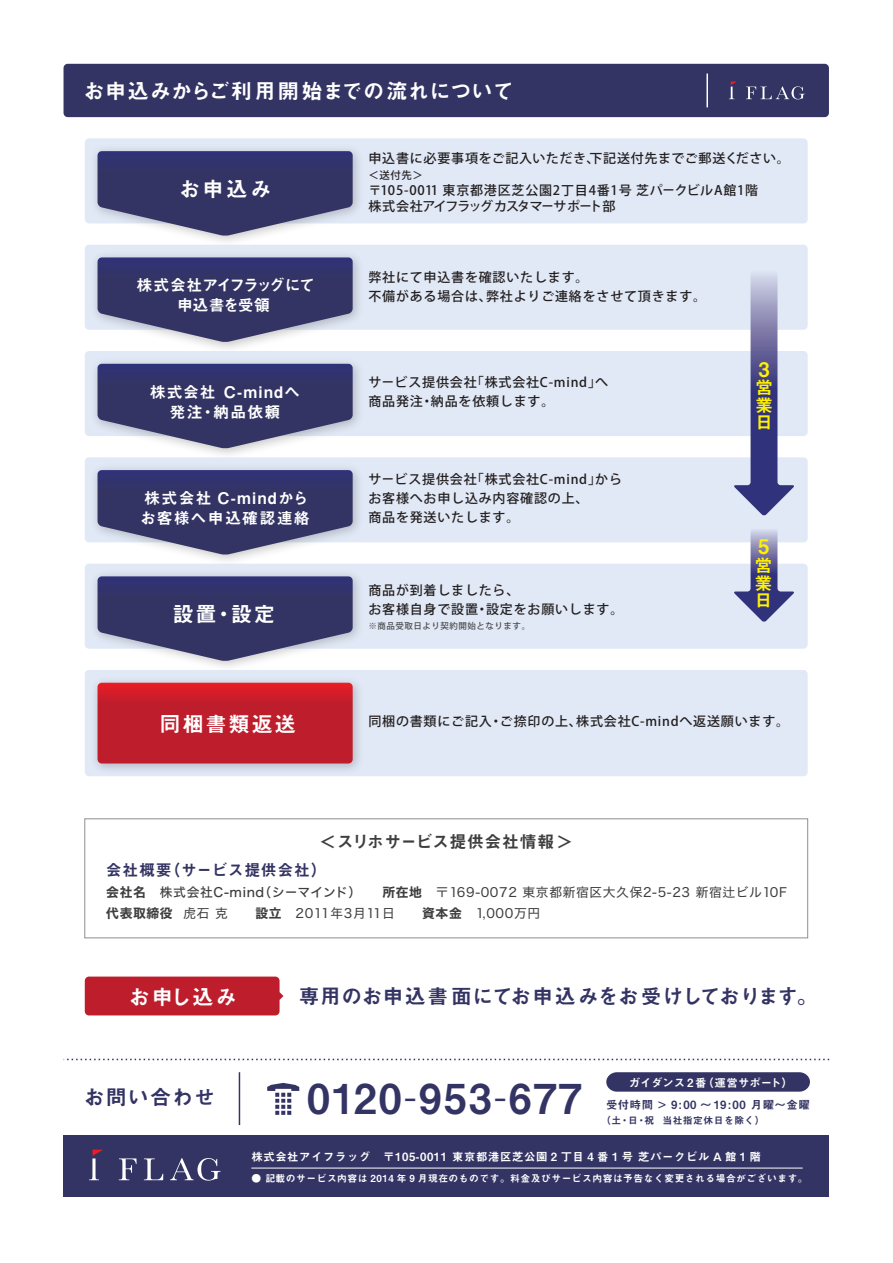
<style>
.page{position:relative;width:893px;height:1263px;background:#fff}
.page>*{position:absolute;margin:0;border:0;box-sizing:border-box;transform-origin:0 0}
.t1{font:41.25px "Midashi Go Pro MB31";letter-spacing:.05em;color:#343464}
.t2{font:21.3px "Midashi Go Pro MB31";letter-spacing:.01em;color:#fff}
.t3{font:21.3px "Midashi Go Pro MB31";letter-spacing:.07em;color:#fff}
.t4{font:21px "Midashi Go Pro MB31";letter-spacing:.05em;color:#343464}
.t5{font:20.7px "Midashi Go Pro MB31";letter-spacing:.02em;color:#343464}
.t6{font:20.25px "Midashi Go Pro MB31";color:#fff101}
.t7{font:18px/17.4px "Midashi Go Pro MB31";color:#fff101;text-align:justify}
.t8{font:16.95px "Midashi Go Pro MB31";letter-spacing:.03em;color:#3e3e3f}
.t9{font:15.9px/20.2px "Midashi Go Pro MB31";letter-spacing:.08em;color:#fff;text-align:center}
.t10{font:15.9px/20.2px "Midashi Go Pro MB31";letter-spacing:-.06em;color:#fff;text-align:center}
.t11{font:15.9px "Midashi Go Pro MB31";letter-spacing:.04em;color:#343464}
.t12{font:500 13.05px/19.2px "Koz Go Pro";letter-spacing:.06em;color:#231f20}
.t13{font:12.75px/21.3px "Hira Kaku Std N W4";letter-spacing:.05em;color:#3e3e3f}
.t14{font:11.4px "Midashi Go Pro MB31";letter-spacing:.05em;color:#fff}
.t15{font:11.4px "Midashi Go Pro MB31";letter-spacing:.05em;color:#343464}
.t16{font:11.4px "Midashi Go Pro MB31";letter-spacing:-.005em;color:#fff}
.t17{font:500 10.35px "Koz Go Pro";color:#231f20}
.t18{font:9.75px "Midashi Go Pro MB31";letter-spacing:.05em;color:#fff}
.t19{font:9.75px "Midashi Go Pro MB31";letter-spacing:.05em;color:#343464}
.t20{font:500 8.55px "Koz Go Pro";letter-spacing:.06em;color:#4b4c4d}
.s1{font-family:"Hira Kaku Std N W7"}
.s2{font-family:"Hira Kaku Std N W5"}
.s3{font-family:"Midashi Go Pro MB31"}
.s4{font-family:"Shin Go Pro";font-weight:300;font-stretch:expanded}
</style>
<div class="page">
<div style="left:84px;top:818px;width:724px;height:120px;background:#fff;border:1px solid #939598"></div>
<div style="left:64px;top:1135px;width:765px;height:62px;background:#343464"></div>
<svg style="left:119px;top:1158px;width:18px;height:22px"></svg>
<svg style="left:144px;top:1158px;width:19px;height:22px"></svg>
<svg style="left:170px;top:1158px;width:50px;height:22px"></svg>
<svg style="left:89px;top:1150px;width:14px;height:30px"></svg>
<hr style="left:239px;top:1072px;width:1px;height:53px;background:#343464">
<svg style="left:64px;top:1059px;width:765px;height:1px"></svg>
<svg style="left:606px;top:1072px;width:204px;height:20px;background:#3e3e6c"></svg>
<svg style="left:267px;top:1083px;width:32px;height:32px"></svg>
<hr style="left:251px;top:1168px;width:552px;height:1px;background:#fff">
<div style="left:64px;top:64px;width:765px;height:53px;background:#343464;border-radius:4px"></div>
<svg style="left:746px;top:86px;width:59px;height:13px"></svg>
<svg style="left:729px;top:82px;width:7px;height:17px"></svg>
<hr style="left:706px;top:74px;width:2px;height:33px;background:#fff">
<div style="left:85px;top:976px;width:195px;height:39px;background:#be1d2c;border-radius:4px"></div>
<svg style="left:279px;top:992px;width:4px;height:8px"></svg>
<div style="left:85px;top:245px;width:723px;height:85px;background:#e1e9f6;border-radius:4px"></div>
<img style="left:87px;top:255px;width:272px;height:94px">
<svg style="left:98px;top:257px;width:255px;height:85px;background:#53537f"></svg>
<div style="left:85px;top:564px;width:723px;height:85px;background:#e1e9f6;border-radius:4px"></div>
<img style="left:87px;top:574px;width:272px;height:93px">
<svg style="left:98px;top:576px;width:255px;height:85px;background:#53547f"></svg>
<div style="left:85px;top:351px;width:723px;height:85px;background:#e1e9f6;border-radius:4px"></div>
<img style="left:95px;top:362px;width:264px;height:93px">
<svg style="left:98px;top:364px;width:255px;height:84px;background:#51527e"></svg>
<div style="left:85px;top:457px;width:723px;height:85px;background:#e1e9f6;border-radius:4px"></div>
<img style="left:88px;top:468px;width:280px;height:96px">
<svg style="left:98px;top:470px;width:255px;height:85px;background:#53547f"></svg>
<div style="left:85px;top:670px;width:723px;height:106px;background:#e1e9f6;border-radius:4px"></div>
<img style="left:95px;top:681px;width:264px;height:89px">
<svg style="left:98px;top:683px;width:255px;height:80px;background:#c31d2b"></svg>
<div style="left:85px;top:138px;width:723px;height:85px;background:#e1e9f6;border-radius:4px"></div>
<img style="left:88px;top:149px;width:280px;height:96px">
<svg style="left:98px;top:151px;width:255px;height:85px;background:#53547f"></svg>
<svg style="left:734px;top:530px;width:60px;height:92px"></svg>
<svg style="left:734px;top:275px;width:60px;height:241px"></svg>
<p class="t2" style="left:84px;top:74px;width:432px">お申込みからご利用開始までの流れについて</p>
<p class="t3" style="left:179px;top:172px;width:94px">お申込み</p>
<p class="t12" style="left:368px;top:149px;width:423px">申込書に必要事項をご記入いただき、下記送付先までご郵送ください。</p>
<p class="t17" style="left:368px;top:169px;width:56px">＜送付先＞</p>
<p class="t12" style="left:368px;top:183px;width:391px;line-height:15.9px">〒105-0011 東京都港区芝公園2丁目4番1号 芝パークビルA館1階株式会社アイフラッグカスタマーサポート部</p>
<p class="t10" style="left:137px;top:273px;width:180px">株式会社アイフラッグにて申込書を受領</p>
<p class="t12" style="left:368px;top:268px;width:339px">弊社にて申込書を確認いたします。<br>不備がある場合は、弊社よりご連絡をさせて頂きます。</p>
<p class="t9" style="left:150px;top:379px;width:152px">株式会社 C-mindへ発注・納品依頼</p>
<p class="t12" style="left:368px;top:373px;width:241px">サービス提供会社「株式会社C-mind」へ商品発注・納品を依頼します。</p>
<p class="t9" style="left:140px;top:486px;width:171px;text-align:left">株式会社 C-mindからお客様へ申込確認連絡</p>
<p class="t3" style="left:172px;top:596px;width:104px">設置・設定</p>
<p class="t12" style="left:368px;top:470px;width:255px">サービス提供会社「株式会社C-mind」からお客様へお申し込み内容確認の上、<br>商品を発送いたします。</p>
<p class="t12" style="left:368px;top:581px;width:256px">商品が到着しましたら、<br>お客様自身で設置・設定をお願いします。</p>
<p class="t20" style="left:368px;top:621px;width:163px">※商品受取日より契約開始となります。</p>
<p class="t6" style="left:759px;top:353px;width:13px">3</p>
<p class="t7" style="left:755px;top:377px;width:18px">営業日</p>
<p class="t6" style="left:758px;top:530px;width:12px">5</p>
<p class="t7" style="left:755px;top:555px;width:18px">営業日</p>
<p class="t3" style="left:160px;top:707px;width:138px">同梱書類返送</p>
<p class="t12" style="left:368px;top:713px;width:422px">同梱の書類にご記入・ご捺印の上、株式会社C-mindへ返送願います。</p>
<p class="t8" style="left:319px;top:828px;width:256px">＜スリホサービス提供会社情報＞</p>
<p class="t11" style="left:106px;top:857px;width:222px">会社概要（サービス提供会社）</p>
<p class="t13" style="left:106px;top:881px;width:682px"><span class="s1">会社名</span> <span class="s2">株式会社C-mind（シーマインド）</span><span class="s3">　　</span><span class="s1">所在地</span> 〒169-0072 東京都新宿区大久保2-5-23 新宿辻ビル10F<span class="s1">代表取締役</span> 虎石 克<span class="s3">　　</span><span class="s1">設立</span> 2011年3月11日<span class="s3">　　</span><span class="s1">資本金</span> 1,000万円</p>
<p class="t3" style="left:129px;top:980px;width:110px">お申し込み</p>
<p class="t5" style="left:299px;top:979px;width:520px">専用のお申込書面にてお申込みをお受けしております。</p>
<p class="t16" style="left:629px;top:1074px;width:166px">ガイダンス 2番（運営サポート）</p>
<p class="t4" style="left:84px;top:1081px;width:133px">お問い合わせ</p>
<p class="t1" style="left:307px;top:1065px;width:276px">0120<span class="s4">-</span>953<span class="s4">-</span>677</p>
<p class="t14" style="left:251px;top:1148px;width:511px">株式会社アイフラッグ　〒105-0011 東京都港区芝公園 2 丁目 4 番 1 号 芝パークビル A 館 1 階</p>
<p class="t18" style="left:251px;top:1171px;width:558px">● 記載のサービス内容は 2014 年 9 月現在のものです。料金及びサービス内容は予告なく変更される場合がございます。</p>
<p class="t15" style="left:606px;top:1095px;width:206px">受付時間 &gt; 9:00 ～ 19:00 月曜～金曜</p>
<p class="t19" style="left:601px;top:1112px;width:165px">（土・日・祝 当社指定休日を除く）</p>
</div>
